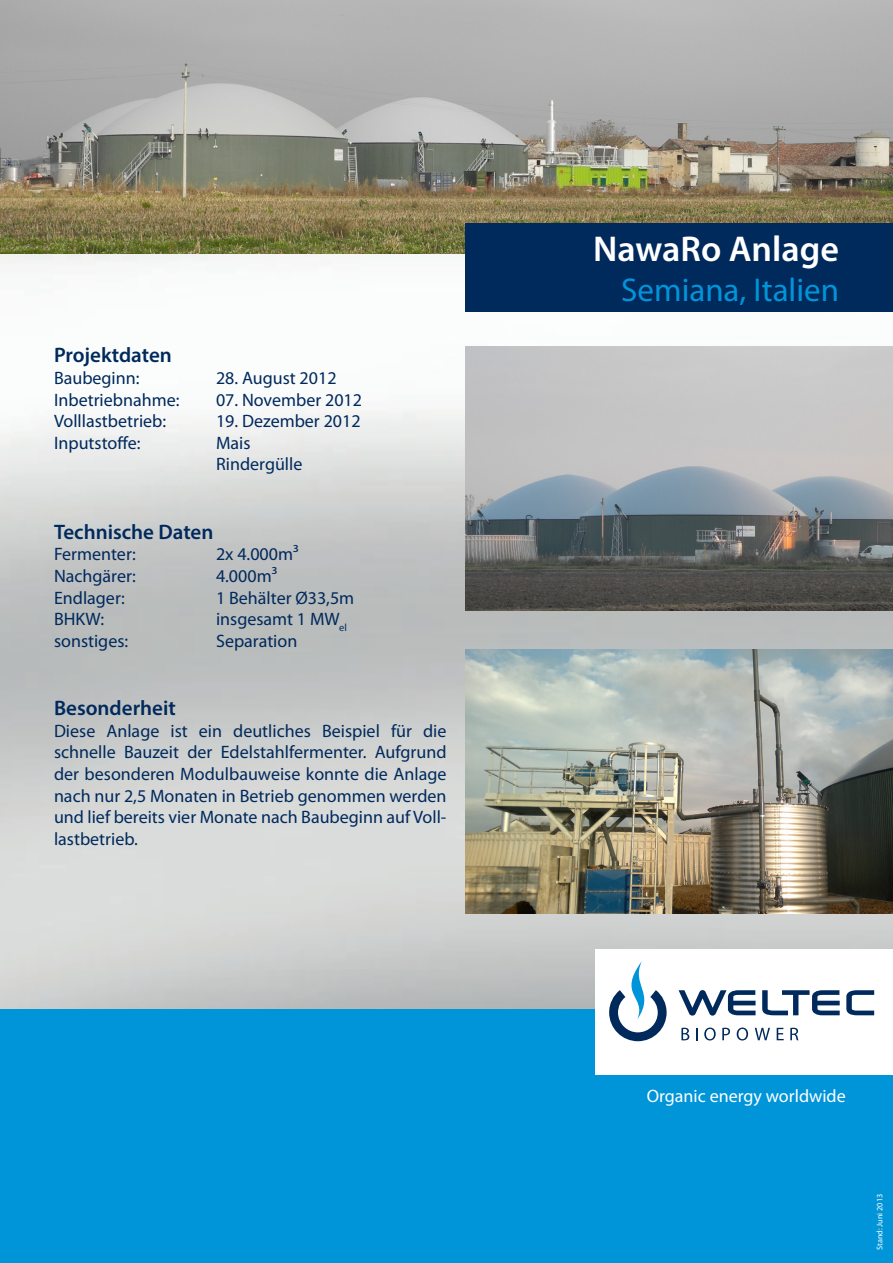
<style>
.page{position:relative;width:893px;height:1263px;background:#fff}
.page>*{position:absolute;margin:0;border:0;box-sizing:border-box;transform-origin:0 0}
.t1{font:600 36px "Myriad Pro";color:#fff}
.t2{font:33px "Myriad Pro";color:#0095d9}
.t3{font:600 21px "Myriad Pro";color:#00295c}
.t4{font:18px/21.6px "Myriad Pro";color:#00295c;text-align:justify}
.t5{font:18px "Myriad Pro";color:#fff}
.t6{font:8.25px "Myriad Pro";color:#fff}
</style>
<div class="page">
<img style="left:0;top:253px;width:893px;height:757px">
<div style="left:0;top:1010px;width:893px;height:253px;background:#0095d9"></div>
<div style="left:595px;top:949px;width:298px;height:126px;background:#fff"></div>
<svg style="left:609px;top:961px;width:58px;height:80px"></svg>
<svg style="left:679px;top:990px;width:76px;height:25px"></svg>
<svg style="left:762px;top:990px;width:78px;height:25px"></svg>
<svg style="left:846px;top:990px;width:28px;height:25px"></svg>
<svg style="left:681px;top:1028px;width:8px;height:12px"></svg>
<svg style="left:696px;top:1028px;width:2px;height:12px"></svg>
<svg style="left:704px;top:1027px;width:12px;height:13px"></svg>
<svg style="left:722px;top:1028px;width:8px;height:12px"></svg>
<svg style="left:737px;top:1027px;width:11px;height:13px"></svg>
<svg style="left:755px;top:1028px;width:15px;height:12px"></svg>
<svg style="left:777px;top:1028px;width:7px;height:12px"></svg>
<svg style="left:790px;top:1028px;width:8px;height:12px"></svg>
<img style="left:0;top:0;width:893px;height:253px">
<div style="left:465px;top:223px;width:428px;height:88px;background:#00295c"></div>
<img style="left:465px;top:649px;width:428px;height:264px">
<img style="left:465px;top:347px;width:428px;height:263px">
<p class="t3" style="left:54px;top:342px;width:119px">Projektdaten</p>
<p class="t4" style="left:54px;top:367px;width:87px">Baubeginn:</p>
<p class="t4" style="left:216px;top:367px;width:122px">28. August 2012</p>
<p class="t4" style="left:54px;top:388px;width:127px">Inbetriebnahme:</p>
<p class="t4" style="left:216px;top:388px;width:148px">07. November 2012</p>
<p class="t4" style="left:54px;top:410px;width:114px">Volllastbetrieb:</p>
<p class="t4" style="left:216px;top:410px;width:146px">19. Dezember 2012</p>
<p class="t4" style="left:54px;top:432px;width:88px">Inputstoffe:</p>
<p class="t4" style="left:216px;top:432px;width:36px">Mais</p>
<p class="t4" style="left:216px;top:453px;width:88px">Rindergülle</p>
<p class="t3" style="left:54px;top:518px;width:161px">Technische Daten</p>
<p class="t4" style="left:54px;top:543px;width:83px">Fermenter:</p>
<p class="t4" style="left:216px;top:543px;width:84px">2x 4.000m³</p>
<p class="t4" style="left:54px;top:565px;width:83px">Nachgärer:</p>
<p class="t4" style="left:216px;top:565px;width:63px">4.000m³</p>
<p class="t4" style="left:54px;top:586px;width:72px">Endlager:</p>
<p class="t4" style="left:216px;top:586px;width:140px">1 Behälter Ø33,5m</p>
<p class="t4" style="left:54px;top:608px;width:52px">BHKW:</p>
<p class="t4" style="left:216px;top:608px;width:132px">insgesamt 1 MW<sub>el</sub></p>
<p class="t4" style="left:54px;top:630px;width:76px">sonstiges:</p>
<p class="t4" style="left:216px;top:630px;width:83px">Separation</p>
<p class="t3" style="left:54px;top:695px;width:123px">Besonderheit</p>
<p class="t4" style="left:54px;top:720px;width:394px">Diese Anlage ist ein deutliches Beispiel für die</p>
<p class="t4" style="left:54px;top:741px;width:394px">schnelle Bauzeit der Edelstahlfermenter. Aufgrund der besonderen Modulbauweise konnte die Anlage nach nur 2,5 Monaten in Betrieb genommen werden und lief bereits vier Monate nach Baubeginn auf Voll&shy;lastbetrieb.</p>
<p class="t1" style="left:593px;top:226px;width:247px">NawaRo Anlage</p>
<p class="t2" style="left:621px;top:269px;width:219px">Semiana, Italien</p>
<p class="t5" style="left:647px;top:1085px;width:201px">Organic energy worldwide</p>
<p class="t6" style="left:874px;top:1250px;width:58px;rotate:-90deg">Stand: Juni 2013</p>
<p class="t6" style="left:872px;top:1253px;width:58px;rotate:-90deg">Stand: Juni 2013</p>
</div>
